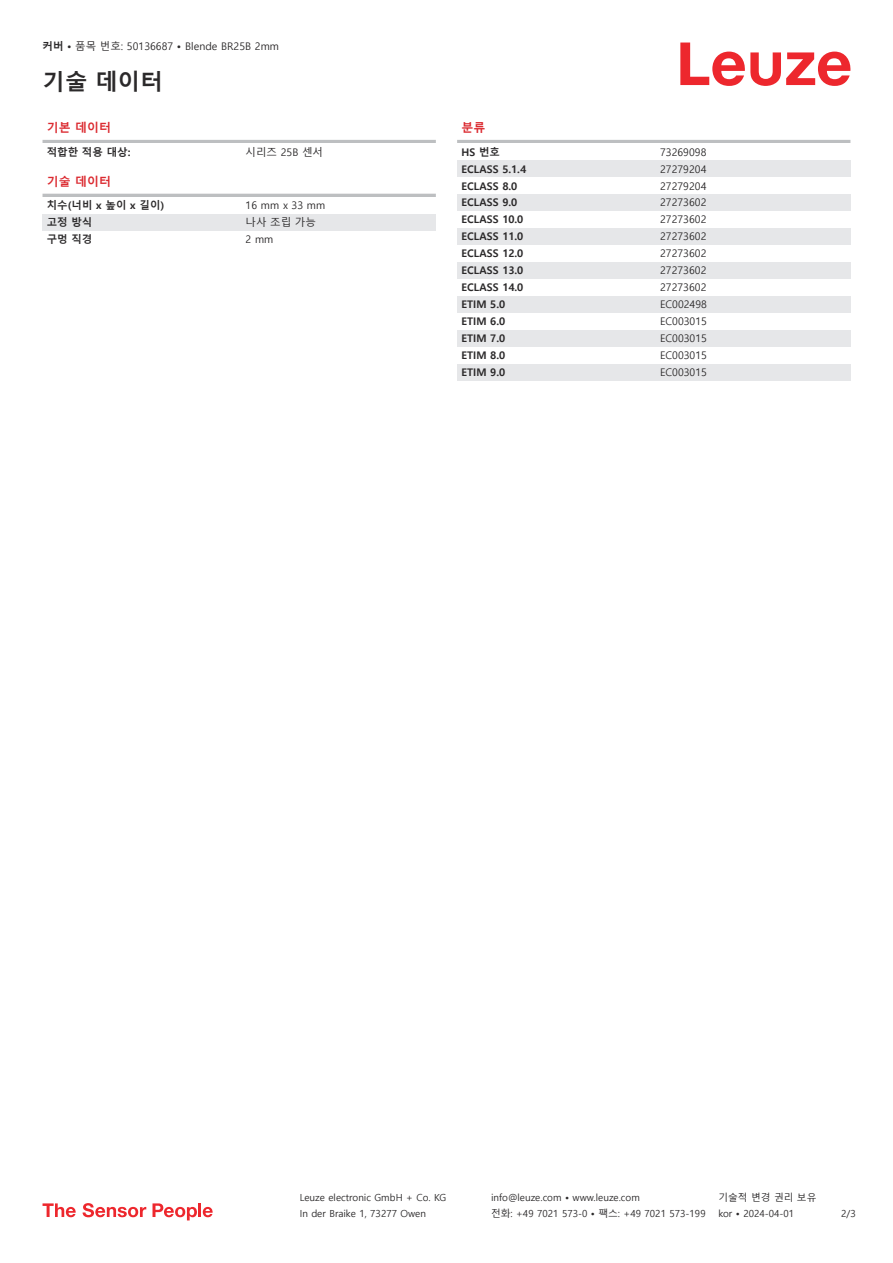
<style>
.page{position:relative;width:893px;height:1263px;background:#fff}
.page>*{position:absolute;margin:0;border:0;box-sizing:border-box;transform-origin:0 0}
.t1{font:700 22.5px "Malgun Gothic";color:#2b292a}
.t2{font:700 12px "Malgun Gothic";color:#db2a30}
.t3{font:10.5px "Malgun Gothic";color:#2b292a}
.t4{font:700 10.5px "Malgun Gothic";color:#2b292a}
.t5{font:9.75px "Malgun Gothic";color:#2b292a}
.s1{font-weight:700}
</style>
<div class="page">
<svg style="left:680px;top:43px;width:170px;height:43px"></svg>
<hr style="left:43px;top:140px;width:393px;height:3px;background:#bdbfc1">
<hr style="left:43px;top:194px;width:393px;height:3px;background:#bdbfc1">
<div style="left:43px;top:214px;width:199px;height:17px;background:#e6e7e9"></div>
<div style="left:242px;top:214px;width:194px;height:17px;background:#e6e7e9"></div>
<hr style="left:457px;top:140px;width:393px;height:3px;background:#bdbfc1">
<div style="left:457px;top:160px;width:200px;height:17px;background:#e6e7e9"></div>
<div style="left:657px;top:160px;width:193px;height:17px;background:#e6e7e9"></div>
<div style="left:457px;top:194px;width:200px;height:17px;background:#e6e7e9"></div>
<div style="left:657px;top:194px;width:193px;height:17px;background:#e6e7e9"></div>
<div style="left:457px;top:228px;width:200px;height:17px;background:#e6e7e9"></div>
<div style="left:657px;top:228px;width:193px;height:17px;background:#e6e7e9"></div>
<div style="left:457px;top:262px;width:200px;height:17px;background:#e6e7e9"></div>
<div style="left:657px;top:262px;width:193px;height:17px;background:#e6e7e9"></div>
<div style="left:457px;top:296px;width:200px;height:17px;background:#e6e7e9"></div>
<div style="left:657px;top:296px;width:193px;height:17px;background:#e6e7e9"></div>
<div style="left:457px;top:330px;width:200px;height:17px;background:#e6e7e9"></div>
<div style="left:657px;top:330px;width:193px;height:17px;background:#e6e7e9"></div>
<div style="left:457px;top:364px;width:200px;height:16px;background:#e6e7e9"></div>
<div style="left:657px;top:364px;width:193px;height:16px;background:#e6e7e9"></div>
<svg style="left:43px;top:1203px;width:33px;height:14px"></svg>
<svg style="left:83px;top:1203px;width:63px;height:14px"></svg>
<svg style="left:153px;top:1203px;width:44px;height:17px"></svg>
<hr style="left:198px;top:1203px;width:3px;height:14px;background:#ed272d">
<svg style="left:203px;top:1207px;width:10px;height:10px"></svg>
<p class="t3" style="left:43px;top:41px;width:238px"><span class="s1">커버 •</span> 품목 번호: 50136687 <span class="s1">•</span> Blende BR25B 2mm</p>
<h1 class="t1" style="left:43px;top:69px;width:122px">기술 데이터</h1>
<p class="t2" style="left:47px;top:121px;width:66px">기본 데이터</p>
<p class="t4" style="left:47px;top:146px;width:85px">적합한 적용 대상:</p>
<p class="t3" style="left:246px;top:146px;width:79px">시리즈 25B 센서</p>
<p class="t2" style="left:47px;top:175px;width:66px">기술 데이터</p>
<p class="t4" style="left:47px;top:199px;width:119px">치수(너비 x 높이 x 길이)</p>
<p class="t3" style="left:246px;top:200px;width:81px">16 mm x 33 mm</p>
<p class="t4" style="left:47px;top:216px;width:47px">고정 방식</p>
<p class="t3" style="left:246px;top:217px;width:72px">나사 조립 가능</p>
<p class="t4" style="left:47px;top:233px;width:47px">구멍 직경</p>
<p class="t3" style="left:246px;top:234px;width:29px">2 mm</p>
<p class="t2" style="left:461px;top:121px;width:25px">분류</p>
<p class="t4" style="left:461px;top:146px;width:40px">HS 번호</p>
<p class="t3" style="left:660px;top:146px;width:48px">73269098</p>
<p class="t4" style="left:461px;top:163px;width:66px">ECLASS 5.1.4</p>
<p class="t3" style="left:660px;top:163px;width:48px">27279204</p>
<p class="t4" style="left:461px;top:179px;width:57px">ECLASS 8.0</p>
<p class="t3" style="left:660px;top:180px;width:48px">27279204</p>
<p class="t4" style="left:461px;top:196px;width:57px">ECLASS 9.0</p>
<p class="t3" style="left:660px;top:197px;width:48px">27273602</p>
<p class="t4" style="left:461px;top:213px;width:63px">ECLASS 10.0</p>
<p class="t3" style="left:660px;top:214px;width:48px">27273602</p>
<p class="t4" style="left:461px;top:230px;width:63px">ECLASS 11.0</p>
<p class="t3" style="left:660px;top:231px;width:48px">27273602</p>
<p class="t4" style="left:461px;top:247px;width:63px">ECLASS 12.0</p>
<p class="t3" style="left:660px;top:247px;width:48px">27273602</p>
<p class="t4" style="left:461px;top:264px;width:63px">ECLASS 13.0</p>
<p class="t3" style="left:660px;top:264px;width:48px">27273602</p>
<p class="t4" style="left:461px;top:281px;width:63px">ECLASS 14.0</p>
<p class="t3" style="left:660px;top:281px;width:48px">27273602</p>
<p class="t4" style="left:461px;top:298px;width:45px">ETIM 5.0</p>
<p class="t3" style="left:660px;top:298px;width:48px">EC002498</p>
<p class="t4" style="left:461px;top:315px;width:45px">ETIM 6.0</p>
<p class="t3" style="left:660px;top:315px;width:48px">EC003015</p>
<p class="t4" style="left:461px;top:332px;width:45px">ETIM 7.0</p>
<p class="t3" style="left:660px;top:332px;width:48px">EC003015</p>
<p class="t4" style="left:461px;top:349px;width:45px">ETIM 8.0</p>
<p class="t3" style="left:660px;top:349px;width:48px">EC003015</p>
<p class="t4" style="left:461px;top:366px;width:45px">ETIM 9.0</p>
<p class="t3" style="left:660px;top:366px;width:48px">EC003015</p>
<p class="t5" style="left:300px;top:1192px;width:148px">Leuze electronic GmbH + Co. KG</p>
<p class="t5" style="left:491px;top:1192px;width:150px">info@leuze.com • www.leuze.com</p>
<p class="t5" style="left:718px;top:1192px;width:100px">기술적 변경 권리 보유</p>
<p class="t5" style="left:300px;top:1208px;width:128px">In der Braike 1, 73277 Owen</p>
<p class="t5" style="left:491px;top:1208px;width:216px">전화: +49 7021 573-0 • 팩스: +49 7021 573-199</p>
<p class="t5" style="left:718px;top:1208px;width:77px">kor • 2024-04-01</p>
<p class="t5" style="left:841px;top:1208px;width:16px">2/3</p>
</div>
